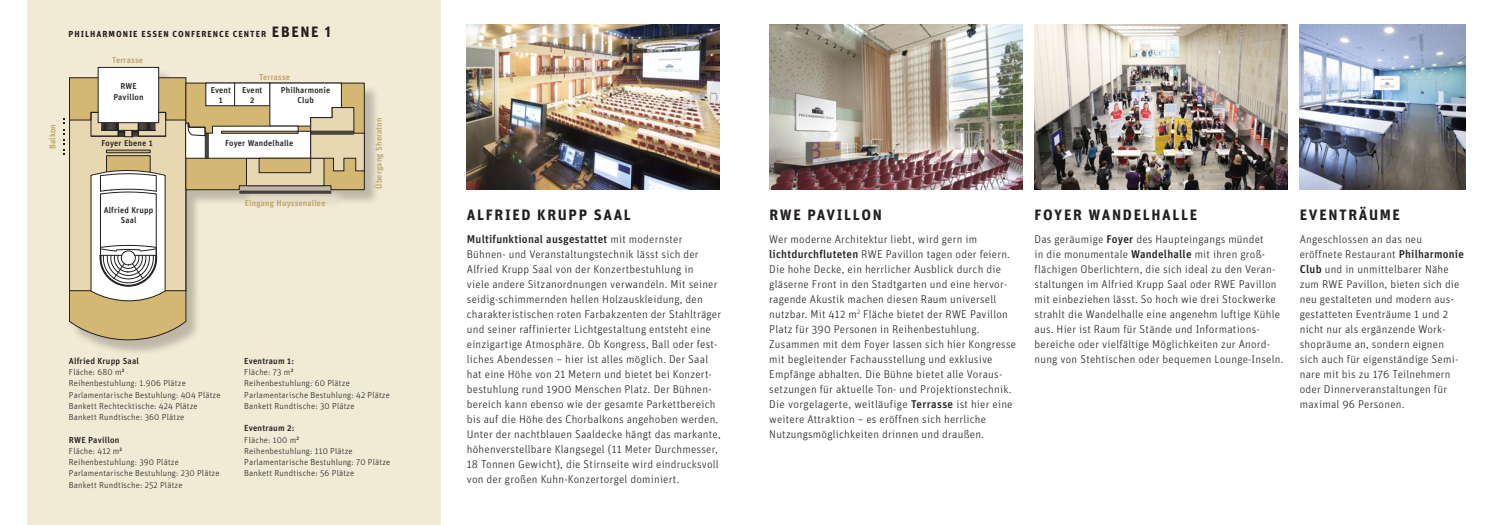
<style>
.page{position:relative;width:1489px;height:525px;background:#fff}
.page>*{position:absolute;margin:0;border:0;box-sizing:border-box;transform-origin:0 0}
.t1{font:700 15px "Unit Pro";letter-spacing:.11em;color:#231f20}
.t2{font:300 11.25px/15px "Unit Pro";letter-spacing:.02em;color:#231f20}
.t3{font:300 8.75px/11.2px "Unit Pro";letter-spacing:.02em;color:#231f20}
.t4{font:700 8.75px "Unit Pro";letter-spacing:.11em;color:#231f20}
.t5{font:500 8.5px/10.2px "Unit Pro";letter-spacing:.02em;color:#231f20;text-align:center}
.t6{font:500 8.5px "Unit Pro";letter-spacing:.02em;color:#bda164}
.s1{font-size:15px}
.s2{font-weight:500}
</style>
<div class="page">
<div style="left:27px;top:0;width:414px;height:524px;background:#f2ead4"></div>
<img style="left:467px;top:25px;width:252px;height:165px">
<img style="left:769px;top:25px;width:253px;height:165px">
<img style="left:1034px;top:25px;width:253px;height:164px">
<div style="left:65px;top:69px;width:315px;height:286px;background:#231f20;opacity:.25"></div>
<div style="left:98px;top:67px;width:61px;height:56px;background:#fff"></div>
<div style="left:98px;top:67px;width:61px;height:56px;border:1px solid #231f20"></div>
<svg style="left:63px;top:77px;width:302px;height:263px"></svg>
<img style="left:1299px;top:25px;width:165px;height:165px">
<p class="t4" style="left:69px;top:27px;width:264px">PHILHARMONIE ESSEN CONFERENCE CENTER <span class="s1">EBENE 1</span></p>
<p class="t6" style="left:112px;top:54px;width:32px">Terrasse</p>
<p class="t5" style="left:113px;top:81px;width:32px">RWE<br>Pavillon</p>
<p class="t6" style="left:259px;top:70px;width:32px">Terrasse</p>
<p class="t5" style="left:211px;top:84px;width:22px">Event<br>1</p>
<p class="t5" style="left:242px;top:84px;width:22px">Event<br>2</p>
<p class="t5" style="left:281px;top:84px;width:51px">Philharmonie<br>Club</p>
<p class="t6" style="left:47px;top:149px;width:27px;rotate:-90deg">Balkon</p>
<p class="t6" style="left:373px;top:189px;width:73px;rotate:-90deg">Übergang Sheraton</p>
<p class="t5" style="left:101px;top:137px;width:53px">Foyer Ebene 1</p>
<p class="t5" style="left:225px;top:137px;width:70px">Foyer Wandelhalle</p>
<p class="t5" style="left:104px;top:204px;width:51px">Alfried Krupp<br>Saal</p>
<p class="t6" style="left:245px;top:197px;width:82px">Eingang Huyssenallee</p>
<p class="t3" style="left:69px;top:354px;width:153px"><span class="s2">Alfried Krupp Saal<br></span>Fläche: 680 m<sup>2<br></sup>Reihenbestuhlung: 1.906 Plätze<br>Parlamentarische Bestuhlung: 404 Plätze<br>Bankett Rechtecktische: 424 Plätze<br>Bankett Rundtische: 360 Plätze</p>
<p class="t3" style="left:69px;top:433px;width:152px"><span class="s2">RWE Pavillon<br></span>Fläche: 412 m<sup>2<br></sup>Reihenbestuhlung: 390 Plätze<br>Parlamentarische Bestuhlung: 230 Plätze<br>Bankett Rundtische: 252 Plätze</p>
<p class="t3" style="left:244px;top:354px;width:147px"><span class="s2">Eventraum 1:<br></span>Fläche: 73 m<sup>2<br></sup>Reihenbestuhlung: 60 Plätze<br>Parlamentarische Bestuhlung: 42 Plätze<br>Bankett Rundtische: 30 Plätze</p>
<p class="t3" style="left:244px;top:422px;width:147px"><span class="s2">Eventraum 2:<br></span>Fläche: 100 m<sup>2<br></sup>Reihenbestuhlung: 110 Plätze<br>Parlamentarische Bestuhlung: 70 Plätze<br>Bankett Rundtische: 56 Plätze</p>
<h1 class="t1" style="left:467px;top:204px;width:166px">ALFRIED KRUPP SAAL</h1>
<p class="t2" style="left:467px;top:231px;width:256px"><span class="s2">Multifunktional ausgestattet</span> mit modernster Bühnen- und Veranstaltungstechnik lässt sich der Alfried Krupp Saal von der Konzertbestuhlung in<br>viele andere Sitzanordnungen verwandeln. Mit seiner seidig-schimmernden hellen Holzauskleidung, den charakteristischen roten Farbakzenten der Stahlträger und seiner raffinierter Lichtgestaltung entsteht eine einzigartige Atmosphäre. Ob Kongress, Ball oder fest&shy;liches Abendessen – hier ist alles möglich. Der Saal hat eine Höhe von 21 Metern und bietet bei Konzert&shy;bestuhlung rund 1900 Menschen Platz. Der Bühnen&shy;bereich kann ebenso wie der gesamte Parkettbereich bis auf die Höhe des Chorbalkons angehoben werden.<br>Unter der nachtblauen Saaldecke hängt das markante, höhenverstellbare Klangsegel (11 Meter Durchmesser, 18 Tonnen Gewicht), die Stirnseite wird eindrucksvoll von der großen Kuhn-Konzertorgel dominiert.</p>
<h1 class="t1" style="left:769px;top:204px;width:114px">RWE PAVILLON</h1>
<p class="t2" style="left:769px;top:231px;width:248px">Wer moderne Architektur liebt, wird gern im <span class="s2">lichtdurchfluteten</span> RWE Pavillon tagen oder feiern.<br>Die hohe Decke, ein herrlicher Ausblick durch die gläserne Front in den Stadtgarten und eine hervor&shy;ragende Akustik machen diesen Raum universell nutzbar. Mit 412 m<sup>2</sup> Fläche bietet der RWE Pavillon Platz für 390 Personen in Reihenbestuhlung.<br>Zusammen mit dem Foyer lassen sich hier Kongresse mit begleitender Fachausstellung und exklusive Empfänge abhalten. Die Bühne bietet alle Voraus&shy;setzungen für aktuelle Ton- und Projektionstechnik.<br>Die vorgelagerte, weitläufige <span class="s2">Terrasse</span> ist hier eine weitere Attraktion – es eröffnen sich herrliche Nutzungsmöglichkeiten drinnen und draußen.</p>
<h1 class="t1" style="left:1034px;top:204px;width:164px">FOYER WANDELHALLE</h1>
<p class="t2" style="left:1034px;top:231px;width:250px">Das geräumige <span class="s2">Foyer</span> des Haupteingangs mündet<br>in die monumentale <span class="s2">Wandelhalle</span> mit ihren groß&shy;flächigen Oberlichtern, die sich ideal zu den Veran&shy;staltungen im Alfried Krupp Saal oder RWE Pavillon mit einbeziehen lässt. So hoch wie drei Stockwerke strahlt die Wandelhalle eine angenehm luftige Kühle aus. Hier ist Raum für Stände und Informations&shy;bereiche oder vielfältige Möglichkeiten zur Anord&shy;nung von Stehtischen oder bequemen Lounge-Inseln.</p>
<h1 class="t1" style="left:1299px;top:204px;width:102px">EVENTRÄUME</h1>
<p class="t2" style="left:1299px;top:231px;width:166px">Angeschlossen an das neu eröffnete Restaurant <span class="s2">Philharmonie<br>Club</span> und in unmittelbarer Nähe zum RWE Pavillon, bieten sich die neu gestalteten und modern aus&shy;gestatteten Eventräume 1 und 2 nicht nur als ergänzende Work&shy;shopräume an, sondern eignen sich auch für eigenständige Semi&shy;nare mit bis zu 176 Teilnehmern oder Dinnerveranstaltungen für maximal 96 Personen.</p>
</div>
